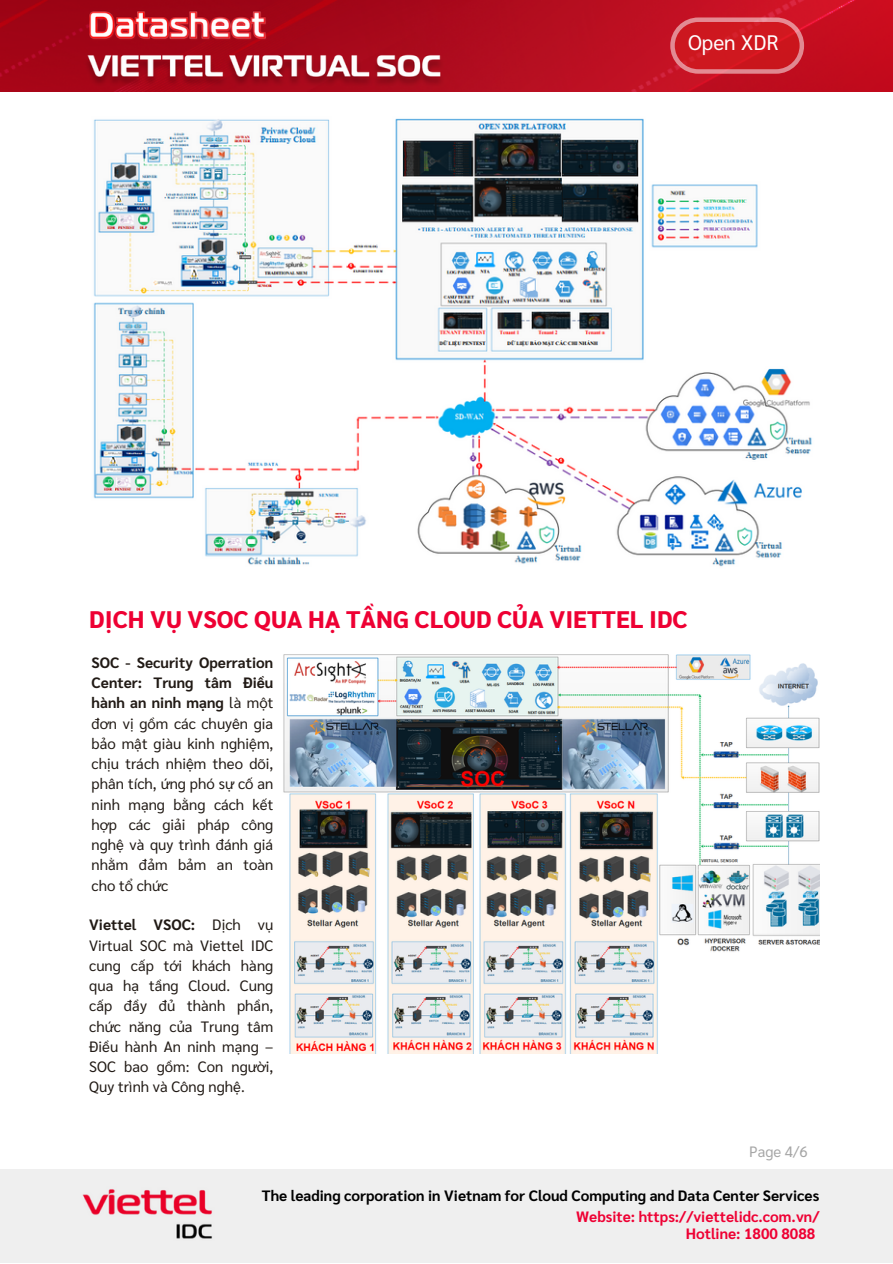
<style>
.page{position:relative;width:893px;height:1264px;background:#fff}
.page>*{position:absolute;margin:0;border:0;box-sizing:border-box;transform-origin:0 0}
.t1{font:800 24px "Sarabun";color:#e03}
.t2{font:21px "Sarabun";color:#fff}
.t3{font:15px/20.2px "Sarabun";color:#211a15;text-align:justify}
.t4{font:700 15px "Sarabun";color:#000}
.t5{font:700 15px "Sarabun";color:#e03}
.t6{font:15px "Sarabun";color:#a6a6a6}
.s1{font-weight:700}
</style>
<div class="page">
<div style="left:0;top:1169px;width:892px;height:93px;background:#efefef"></div>
<img style="left:93px;top:118px;width:719px;height:449px">
<img style="left:283px;top:655px;width:536px;height:398px">
<img style="left:1px;top:0;width:891px;height:92px">
<svg style="left:670px;top:17px;width:134px;height:57px;background:#d12c35"></svg>
<p class="t2" style="left:688px;top:28px;width:92px">Open XDR</p>
<p class="t1" style="left:89px;top:602px;width:600px">DỊCH VỤ VSOC QUA HẠ TẦNG CLOUD CỦA VIETTEL IDC</p>
<p class="t3" style="left:92px;top:651px;width:183px"><span class="s1">SOC - Security Operration Center: Trung tâm Điều hành an ninh mạng</span> là một đơn vị gồm các chuyên gia bảo mật giàu kinh nghiệm, chịu trách nhiệm theo dõi, phân tích, ứng phó sự cố an ninh mạng bằng cách kết hợp các giải pháp công nghệ và quy trình đánh giá nhằm đảm bảm an toàn cho tổ chức</p>
<p class="t3" style="left:89px;top:914px;width:185px"><span class="s1">Viettel VSOC:</span> Dịch vụ Virtual SOC mà Viettel IDC cung cấp tới khách hàng qua hạ tầng Cloud. Cung cấp đầy đủ thành phần, chức năng của Trung tâm Điều hành An ninh mạng – SOC bao gồm: Con người, Quy trình và Công nghệ.</p>
<p class="t6" style="left:749px;top:1141px;width:60px">Page 4/6</p>
<p class="t4" style="left:262px;top:1184px;width:559px">The leading corporation in Vietnam for Cloud Computing and Data Center Services</p>
<p class="t5" style="left:576px;top:1206px;width:245px">Website: https://viettelidc.com.vn/</p>
<p class="t5" style="left:685px;top:1223px;width:131px">Hotline: 1800 8088</p>
</div>
